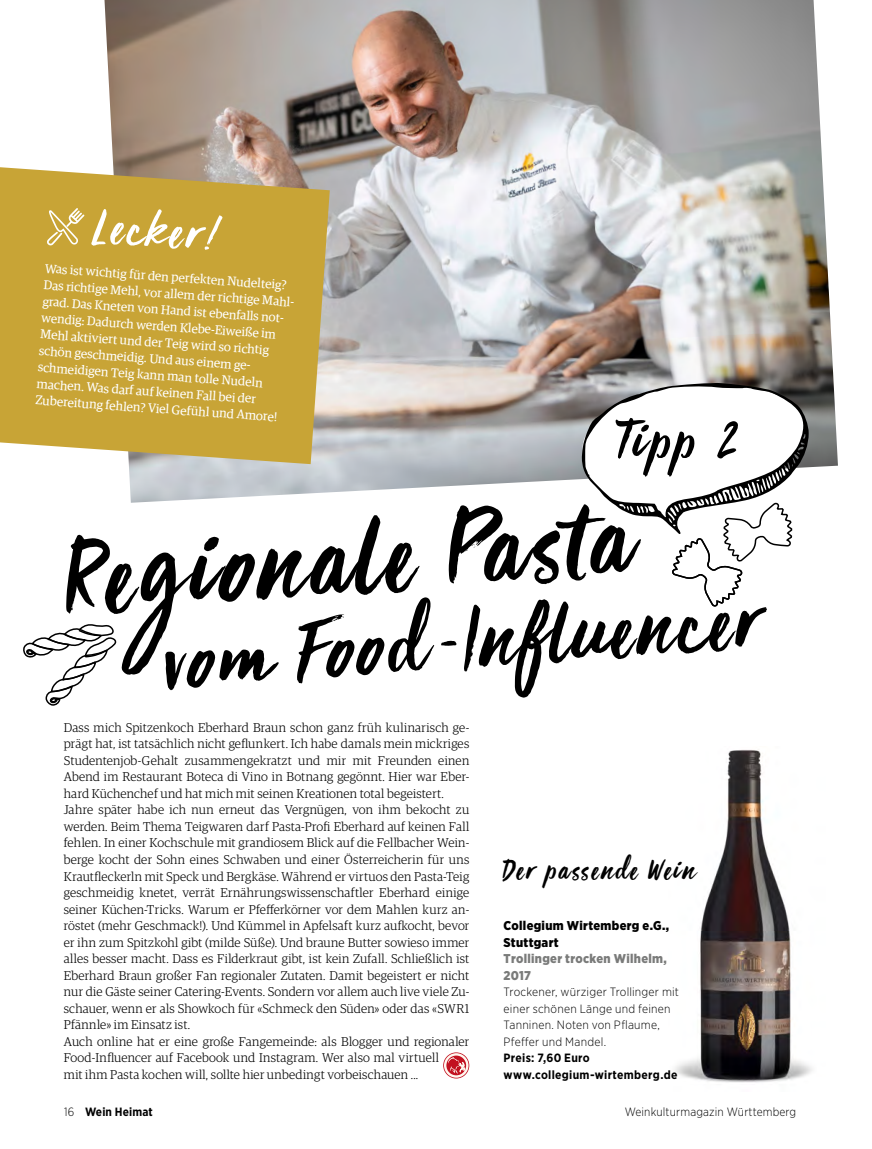
<style>
.page{position:relative;width:872px;height:1149px;background:#fff}
.page>*{position:absolute;margin:0;border:0;box-sizing:border-box;transform-origin:0 0}
.t1{font:120px "Viva Beautiful B";color:#000}
.t2{font:93px "Viva Beautiful B";color:#000}
.t3{font:61.35px "Viva Beautiful B";color:#000}
.t4{font:54px "Viva Beautiful B";color:#fff}
.t5{font:31.5px "Viva Beautiful B";letter-spacing:.08em;color:#000}
.t6{font:300 12.75px/16.5px "Guardian Egyp";letter-spacing:.015em;color:#000}
.t7{font:12.75px/16.5px "Guardian Egyp";color:#fff}
.t8{font:900 12.75px/16.5px "Gotham Narrow";letter-spacing:.025em;color:#000}
.t9{font:900 12.75px/16.5px "Gotham Narrow";letter-spacing:.02em;color:#7a7b7a}
.t10{font:300 12px/16.5px "Gotham Narrow";letter-spacing:.015em;color:#000}
.t11{font:700 12px/16.5px "Gotham Narrow";letter-spacing:.02em;color:#000}
.s1{font-weight:300}
</style>
<div class="page">
<img style="left:674px;top:749px;width:138px;height:334px">
<img style="left:104px;top:0;width:734px;height:502px">
<svg style="left:443px;top:1052px;width:26px;height:26px"></svg>
<div style="left:444px;top:1052px;width:24px;height:25px;border:2px solid #fff7ef;border-radius:50%"></div>
<svg style="left:448px;top:1057px;width:17px;height:16px"></svg>
<svg style="left:0;top:167px;width:330px;height:297px;background:#c8a744"></svg>
<svg style="left:47px;top:208px;width:37px;height:37px"></svg>
<svg style="left:23px;top:624px;width:94px;height:82px"></svg>
<svg style="left:581px;top:382px;width:227px;height:224px"></svg>
<h3 class="t4" style="left:96px;top:189px;width:123px;rotate:4deg">Lecker!</h3>
<p class="t7" style="left:46px;top:259px;width:255px;rotate:4deg">Was ist wichtig für den perfekten Nudelteig?<br>Das richtige Mehl, vor allem der richtige Mahl&shy;grad. Das Kneten von Hand ist ebenfalls not&shy;wendig: Dadurch werden Klebe-Eiweiße im Mehl aktiviert und der Teig wird so richtig schön geschmeidig. Und aus einem ge&shy;schmeidigen Teig kann man tolle Nudeln machen. Was darf auf keinen Fall bei der Zubereitung fehlen? Viel Gefühl und Amore!</p>
<h3 class="t3" style="left:616px;top:399px;width:124px">Tipp 2</h3>
<h1 class="t1" style="left:60px;top:497px;width:569px;rotate:-4deg">Regionale Pasta</h1>
<h2 class="t2" style="left:160px;top:599px;width:598px;rotate:-4deg">vom Food-Influencer</h2>
<p class="t6" style="left:64px;top:718px;width:407px">Dass mich Spitzenkoch Eberhard Braun schon ganz früh kulinarisch ge&shy;prägt hat, ist tatsächlich nicht geflunkert. Ich habe damals mein mickriges Studentenjob-Gehalt zusammengekratzt und mir mit Freunden einen Abend im Restaurant Boteca di Vino in Botnang gegönnt. Hier war Eber&shy;hard Küchenchef und hat mich mit seinen Kreationen total begeistert.<br>Jahre später habe ich nun erneut das Vergnügen, von ihm bekocht zu werden. Beim Thema Teigwaren darf Pasta-Profi Eberhard auf keinen Fall fehlen. In einer Kochschule mit grandiosem Blick auf die Fellbacher Wein&shy;berge kocht der Sohn eines Schwaben und einer Österreicherin für uns Krautfleckerln mit Speck und Bergkäse. Während er virtuos den Pasta-Teig geschmeidig knetet, verrät Ernährungswissenschaftler Eberhard einige seiner Küchen-Tricks. Warum er Pfefferkörner vor dem Mahlen kurz an&shy;röstet (mehr Geschmack!). Und Kümmel in Apfelsaft kurz aufkocht, bevor er ihn zum Spitzkohl gibt (milde Süße). Und braune Butter sowieso immer alles besser macht. Dass es Filderkraut gibt, ist kein Zufall. Schließlich ist Eberhard Braun großer Fan regionaler Zutaten. Damit begeistert er nicht nur die Gäste seiner Catering-Events. Sondern vor allem auch live viele Zu&shy;schauer, wenn er als Showkoch für «Schmeck den Süden» oder das «SWR1<br>Pfännle» im Einsatz ist.<br>Auch online hat er eine große Fangemeinde: als Blogger und regionaler Food-Influencer auf Facebook und Instagram. Wer also mal virtuell<br>mit ihm Pasta kochen will, sollte hier unbedingt vorbeischauen ...</p>
<h3 class="t5" style="left:503px;top:848px;width:193px">Der passende Wein</h3>
<p class="t8" style="left:503px;top:916px;width:167px">Collegium Wirtemberg e.G.,<br>Stuttgart</p>
<p class="t9" style="left:503px;top:949px;width:165px">Trollinger trocken Wilhelm,<br>2017</p>
<p class="t10" style="left:503px;top:983px;width:177px">Trockener, würziger Trollinger mit einer schönen Länge und feinen<br>Tanninen. Noten von Pflaume,<br>Pfeffer und Mandel.</p>
<p class="t11" style="left:503px;top:1049px;width:175px">Preis: 7,60 Euro www.collegium-wirtemberg.de</p>
<p class="t11" style="left:64px;top:1103px;width:90px"><span class="s1">16</span> Wein Heimat</p>
<p class="t10" style="left:625px;top:1102px;width:173px">Weinkulturmagazin Württemberg</p>
</div>
